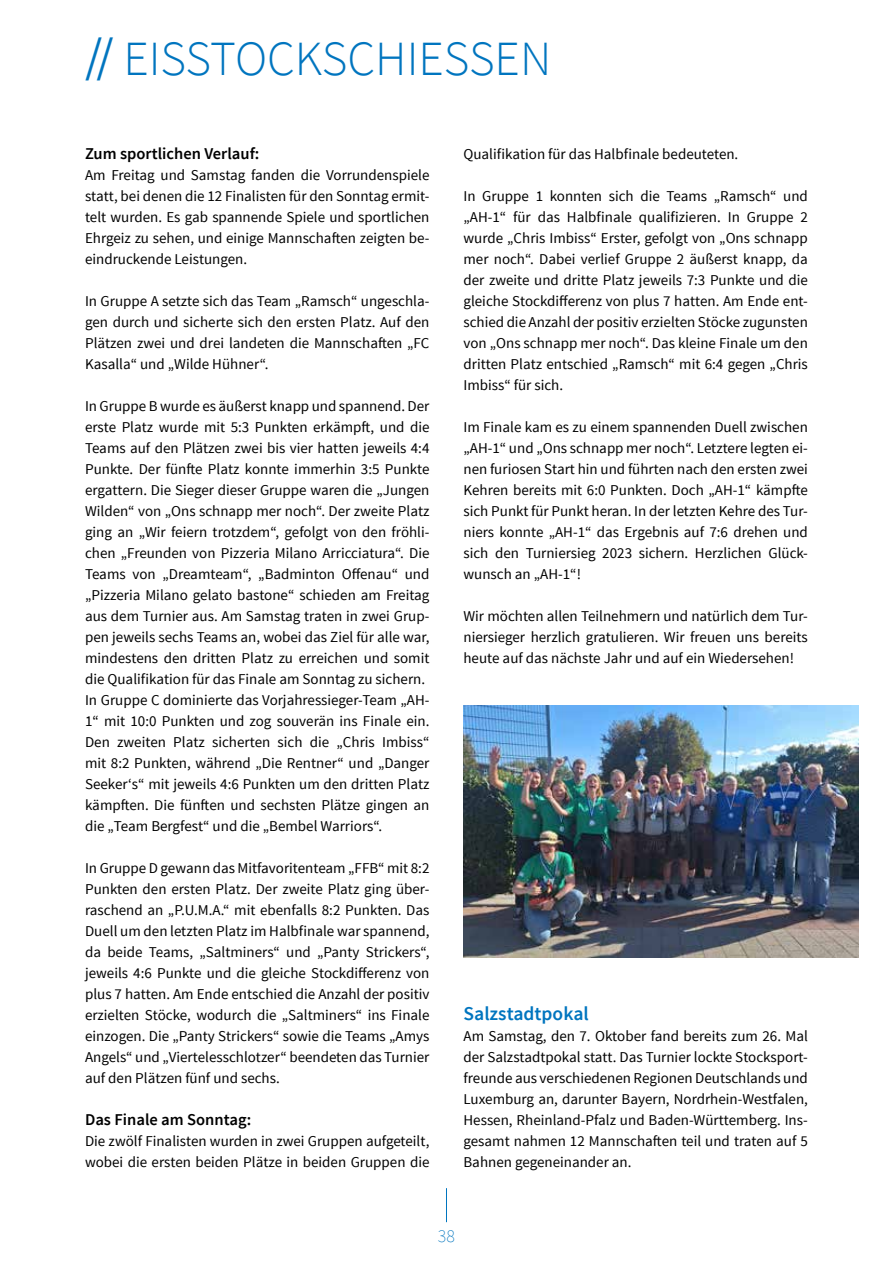
<style>
.page{position:relative;width:893px;height:1263px;background:#fff}
.page>*{position:absolute;margin:0;border:0;box-sizing:border-box;transform-origin:0 0}
.t1{font:300 49.2px "Source Sans Pro";color:#0075bf}
.t2{font:600 19.5px "Source Sans Pro";color:#0075bf}
.t3{font:200 18px "Source Sans Pro";color:#0075bf}
.t4{font:600 16.5px "Source Sans Pro";color:#000}
.t5{font:15px/21px "Source Sans Pro";color:#000;text-align:justify}
.s1{font-weight:400}
</style>
<div class="page">
<hr style="left:446px;top:1188px;width:1px;height:34px;background:#0075bf">
<img style="left:463px;top:705px;width:396px;height:252px">
<h1 class="t1" style="left:85px;top:29px;width:468px"><span class="s1">//</span> EISSTOCKSCHIESSEN</h1>
<p class="t4" style="left:85px;top:143px;width:176px">Zum sportlichen Verlauf:</p>
<p class="t5" style="left:85px;top:165px;width:346px">Am Freitag und Samstag fanden die Vorrundenspiele statt, bei denen die 12 Finalisten für den Sonntag ermit&shy;telt wurden. Es gab spannende Spiele und sportlichen Ehrgeiz zu sehen, und einige Mannschaften zeigten be&shy;eindruckende Leistungen.</p>
<p class="t5" style="left:85px;top:291px;width:346px">In Gruppe A setzte sich das Team „Ramsch“ ungeschla&shy;gen durch und sicherte sich den ersten Platz. Auf den Plätzen zwei und drei landeten die Mannschaften „FC Kasalla“ und „Wilde Hühner“.</p>
<p class="t5" style="left:85px;top:396px;width:346px;text-align:left">In Gruppe B wurde es äußerst knapp und spannend. Der erste Platz wurde mit 5:3 Punkten erkämpft, und die Teams auf den Plätzen zwei bis vier hatten jeweils 4:4<br>Punkte. Der fünfte Platz konnte immerhin 3:5 Punkte ergattern. Die Sieger dieser Gruppe waren die „Jungen Wilden“ von „Ons schnapp mer noch“. Der zweite Platz ging an „Wir feiern trotzdem“, gefolgt von den fröhli&shy;chen „Freunden von Pizzeria Milano Arricciatura“. Die Teams von „Dreamteam“, „Badminton Offenau“ und „Pizzeria Milano gelato bastone“ schieden am Freitag aus dem Turnier aus. Am Samstag traten in zwei Grup&shy;pen jeweils sechs Teams an, wobei das Ziel für alle war, mindestens den dritten Platz zu erreichen und somit die Qualifikation für das Finale am Sonntag zu sichern.<br>In Gruppe C dominierte das Vorjahressieger-Team „AH-1“ mit 10:0 Punkten und zog souverän ins Finale ein.<br>Den zweiten Platz sicherten sich die „Chris Imbiss“ mit 8:2 Punkten, während „Die Rentner“ und „Danger Seeker‘s“ mit jeweils 4:6 Punkten um den dritten Platz kämpften. Die fünften und sechsten Plätze gingen an die „Team Bergfest“ und die „Bembel Warriors“.</p>
<p class="t5" style="left:85px;top:858px;width:346px">In Gruppe D gewann das Mitfavoritenteam „FFB“ mit 8:2<br>Punkten den ersten Platz. Der zweite Platz ging über&shy;raschend an „P.U.M.A.“ mit ebenfalls 8:2 Punkten. Das Duell um den letzten Platz im Halbfinale war spannend, da beide Teams, „Saltminers“ und „Panty Strickers“, jeweils 4:6 Punkte und die gleiche Stockdifferenz von plus 7 hatten. Am Ende entschied die Anzahl der positiv erzielten Stöcke, wodurch die „Saltminers“ ins Finale einzogen. Die „Panty Strickers“ sowie die Teams „Amys Angels“ und „Viertelesschlotzer“ beendeten das Turnier auf den Plätzen fünf und sechs.</p>
<p class="t4" style="left:85px;top:1109px;width:168px">Das Finale am Sonntag:</p>
<p class="t5" style="left:85px;top:1131px;width:346px">Die zwölf Finalisten wurden in zwei Gruppen aufgeteilt, wobei die ersten beiden Plätze in beiden Gruppen die</p>
<p class="t5" style="left:463px;top:144px;width:276px">Qualifikation für das Halbfinale bedeuteten.</p>
<p class="t5" style="left:463px;top:186px;width:346px">In Gruppe 1 konnten sich die Teams „Ramsch“ und „AH-1“ für das Halbfinale qualifizieren. In Gruppe 2 wurde „Chris Imbiss“ Erster, gefolgt von „Ons schnapp mer noch“. Dabei verlief Gruppe 2 äußerst knapp, da der zweite und dritte Platz jeweils 7:3 Punkte und die gleiche Stockdifferenz von plus 7 hatten. Am Ende ent&shy;schied die Anzahl der positiv erzielten Stöcke zugunsten von „Ons schnapp mer noch“. Das kleine Finale um den dritten Platz entschied „Ramsch“ mit 6:4 gegen „Chris Imbiss“ für sich.</p>
<p class="t5" style="left:463px;top:417px;width:346px">Im Finale kam es zu einem spannenden Duell zwischen „AH-1“ und „Ons schnapp mer noch“. Letztere legten ei&shy;nen furiosen Start hin und führten nach den ersten zwei Kehren bereits mit 6:0 Punkten. Doch „AH-1“ kämpfte sich Punkt für Punkt heran. In der letzten Kehre des Tur&shy;niers konnte „AH-1“ das Ergebnis auf 7:6 drehen und sich den Turniersieg 2023 sichern. Herzlichen Glück&shy;wunsch an „AH-1“!</p>
<p class="t5" style="left:463px;top:606px;width:346px">Wir möchten allen Teilnehmern und natürlich dem Tur&shy;niersieger herzlich gratulieren. Wir freuen uns bereits heute auf das nächste Jahr und auf ein Wiedersehen!</p>
<h2 class="t2" style="left:463px;top:1001px;width:127px">Salzstadtpokal</h2>
<p class="t5" style="left:463px;top:1026px;width:346px">Am Samstag, den 7. Oktober fand bereits zum 26. Mal der Salzstadtpokal statt. Das Turnier lockte Stocksport&shy;freunde aus verschiedenen Regionen Deutschlands und Luxemburg an, darunter Bayern, Nordrhein-Westfalen, Hessen, Rheinland-Pfalz und Baden-Württemberg. Ins&shy;gesamt nahmen 12 Mannschaften teil und traten auf 5<br>Bahnen gegeneinander an.</p>
<p class="t3" style="left:438px;top:1225px;width:19px">38</p>
</div>
